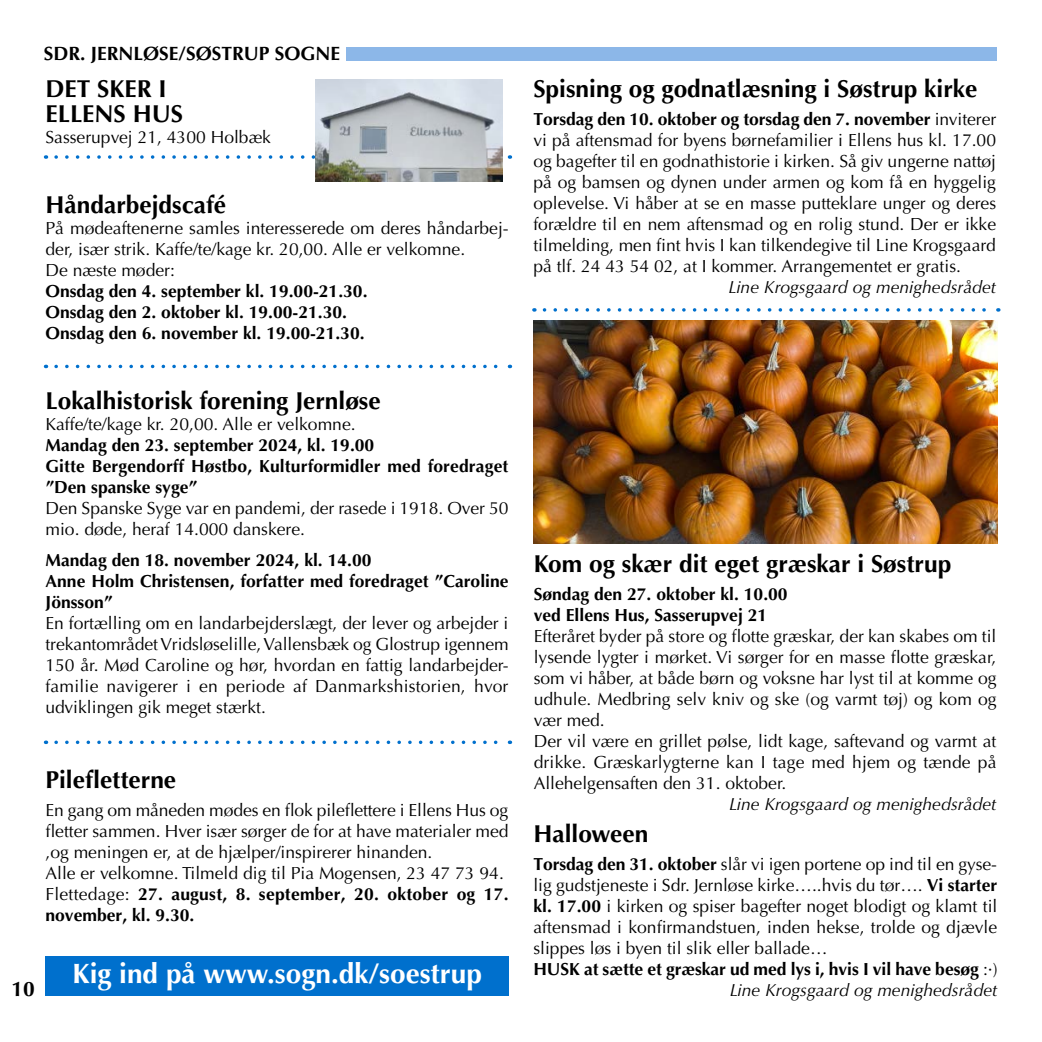
<style>
.page{position:relative;width:1042px;height:1042px;background:#fff}
.page>*{position:absolute;margin:0;border:0;box-sizing:border-box;transform-origin:0 0}
.t1{font:700 28px "Optima";color:#fff}
.t2{font:700 24.5px/24.5px "Optima";color:#000}
.t3{font:700 21px "Optima";color:#000}
.t4{font:700 19.25px "Optima";color:#000}
.t5{font:17.5px/21px "Optima";color:#000}
.t6{font:700 17.5px/21px "Optima";color:#000}
.t7{font:italic 17.5px "Optima";color:#000}
.s1{font-weight:700}
.s2{font-weight:400}
</style>
<div class="page">
<svg style="left:56px;top:155px;width:454px;height:4px"></svg>
<svg style="left:56px;top:740px;width:454px;height:4px"></svg>
<div style="left:346px;top:47px;width:650px;height:14px;background:#8cb7e8"></div>
<img style="left:315px;top:79px;width:187px;height:102px">
<img style="left:534px;top:320px;width:463px;height:223px">
<svg style="left:56px;top:365px;width:454px;height:3px"></svg>
<svg style="left:544px;top:308px;width:442px;height:4px"></svg>
<div style="left:45px;top:956px;width:464px;height:40px;background:#0070cd"></div>
<p class="t4" style="left:44px;top:42px;width:298px">SDR. JERNLØSE/SØSTRUP SOGNE</p>
<h2 class="t2" style="left:46px;top:77px;width:139px">DET SKER I<br>ELLENS HUS</h2>
<p class="t5" style="left:46px;top:127px;width:227px">Sasserupvej 21, 4300 Holbæk</p>
<h2 class="t2" style="left:46px;top:193px;width:182px">Håndarbejdscafé</h2>
<p class="t5" style="left:46px;top:218px;width:464px">På mødeaftenerne samles interesserede om deres håndarbej&shy;der, især strik. Kaffe/te/kage kr. 20,00. Alle er velkomne.<br>De næste møder:</p>
<p class="t6" style="left:46px;top:281px;width:323px">Onsdag den 4. september kl. 19.00-21.30.<br>Onsdag den 2. oktober kl. 19.00-21.30.<br>Onsdag den 6. november kl. 19.00-21.30.</p>
<h2 class="t2" style="left:46px;top:389px;width:337px">Lokalhistorisk forening Jernløse</h2>
<p class="t5" style="left:46px;top:414px;width:312px">Kaffe/te/kage kr. 20,00. Alle er velkomne.</p>
<p class="t6" style="left:46px;top:435px;width:464px">Mandag den 23. september 2024, kl. 19.00<br>Gitte Bergendorff Høstbo, Kulturformidler med foredraget ”Den spanske syge”</p>
<p class="t5" style="left:46px;top:498px;width:464px">Den Spanske Syge var en pandemi, der rasede i 1918. Over 50 mio. døde, heraf 14.000 danskere.</p>
<p class="t6" style="left:46px;top:550px;width:464px">Mandag den 18. november 2024, kl. 14.00<br>Anne Holm Christensen, forfatter med foredraget ”Caroline<br>Jönsson”</p>
<p class="t5" style="left:46px;top:613px;width:464px;text-align:justify">En fortælling om en landarbejderslægt, der lever og arbejder i trekantområdet Vridsløselille, Vallensbæk og Glostrup igennem 150 år. Mød Caroline og hør, hvordan en fattig landarbejder&shy;familie navigerer i en periode af Danmarkshistorien, hvor udviklingen gik meget stærkt.</p>
<h2 class="t2" style="left:46px;top:767px;width:132px">Pilefletterne</h2>
<p class="t5" style="left:46px;top:799px;width:464px">En gang om måneden mødes en flok pileflettere i Ellens Hus og fletter sammen. Hver især sørger de for at have materialer med ,og meningen er, at de hjælper/inspirerer hinanden.<br>Alle er velkomne. Tilmeld dig til Pia Mogensen, 23 47 73 94.<br>Flettedage: <span class="s1">27. august, 8. september, 20. oktober og 17. november, kl. 9.30.</span></p>
<p class="t3" style="left:11px;top:976px;width:25px">10</p>
<h1 class="t1" style="left:73px;top:957px;width:411px">Kig ind på www.sogn.dk/soestrup</h1>
<h2 class="t2" style="left:533px;top:77px;width:445px">Spisning og godnatlæsning i Søstrup kirke</h2>
<p class="t5" style="left:533px;top:109px;width:464px;text-align:justify"><span class="s1">Torsdag den 10. oktober og torsdag den 7. november</span> inviterer vi på aftensmad for byens børnefamilier i Ellens hus kl. 17.00 og bagefter til en godnathistorie i kirken. Så giv ungerne nattøj på og bamsen og dynen under armen og kom få en hyggelig oplevelse. Vi håber at se en masse putteklare unger og deres forældre til en nem aftensmad og en rolig stund. Der er ikke tilmelding, men fint hvis I kan tilkendegive til Line Krogsgaard på tlf. 24 43 54 02, at I kommer. Arrangementet er gratis.</p>
<p class="t7" style="left:728px;top:277px;width:269px">Line Krogsgaard og menighedsrådet</p>
<h2 class="t2" style="left:534px;top:552px;width:419px">Kom og skær dit eget græskar i Søstrup</h2>
<p class="t6" style="left:534px;top:584px;width:255px">Søndag den 27. oktober kl. 10.00 ved Ellens Hus, Sasserupvej 21</p>
<p class="t5" style="left:534px;top:626px;width:464px">Efteråret byder på store og flotte græskar, der kan skabes om til lysende lygter i mørket. Vi sørger for en masse flotte græskar, som vi håber, at både børn og voksne har lyst til at komme og udhule. Medbring selv kniv og ske (og varmt tøj) og kom og vær med.<br>Der vil være en grillet pølse, lidt kage, saftevand og varmt at drikke. Græskarlygterne kan I tage med hjem og tænde på Allehelgensaften den 31. oktober.</p>
<p class="t7" style="left:729px;top:794px;width:269px">Line Krogsgaard og menighedsrådet</p>
<h2 class="t2" style="left:533px;top:821px;width:116px">Halloween</h2>
<p class="t5" style="left:533px;top:853px;width:465px"><span class="s1">Torsdag den 31. oktober</span> slår vi igen portene op ind til en gyse-</p>
<p class="t5" style="left:533px;top:874px;width:465px">lig gudstjeneste i Sdr. Jernløse kirke…..hvis du tør…. <span class="s1">Vi starter</span></p>
<p class="t5" style="left:533px;top:895px;width:465px"><span class="s1">kl. 17.00</span> i kirken og spiser bagefter noget blodigt og klamt til</p>
<p class="t5" style="left:533px;top:916px;width:465px">aftensmad i konfirmandstuen, inden hekse, trolde og djævle</p>
<p class="t5" style="left:533px;top:937px;width:296px">slippes løs i byen til slik eller ballade…</p>
<p class="t6" style="left:533px;top:958px;width:466px">HUSK at sætte et græskar ud med lys i, hvis I vil have besøg <span class="s2">:·)</span></p>
<p class="t7" style="left:730px;top:979px;width:269px">Line Krogsgaard og menighedsrådet</p>
</div>
